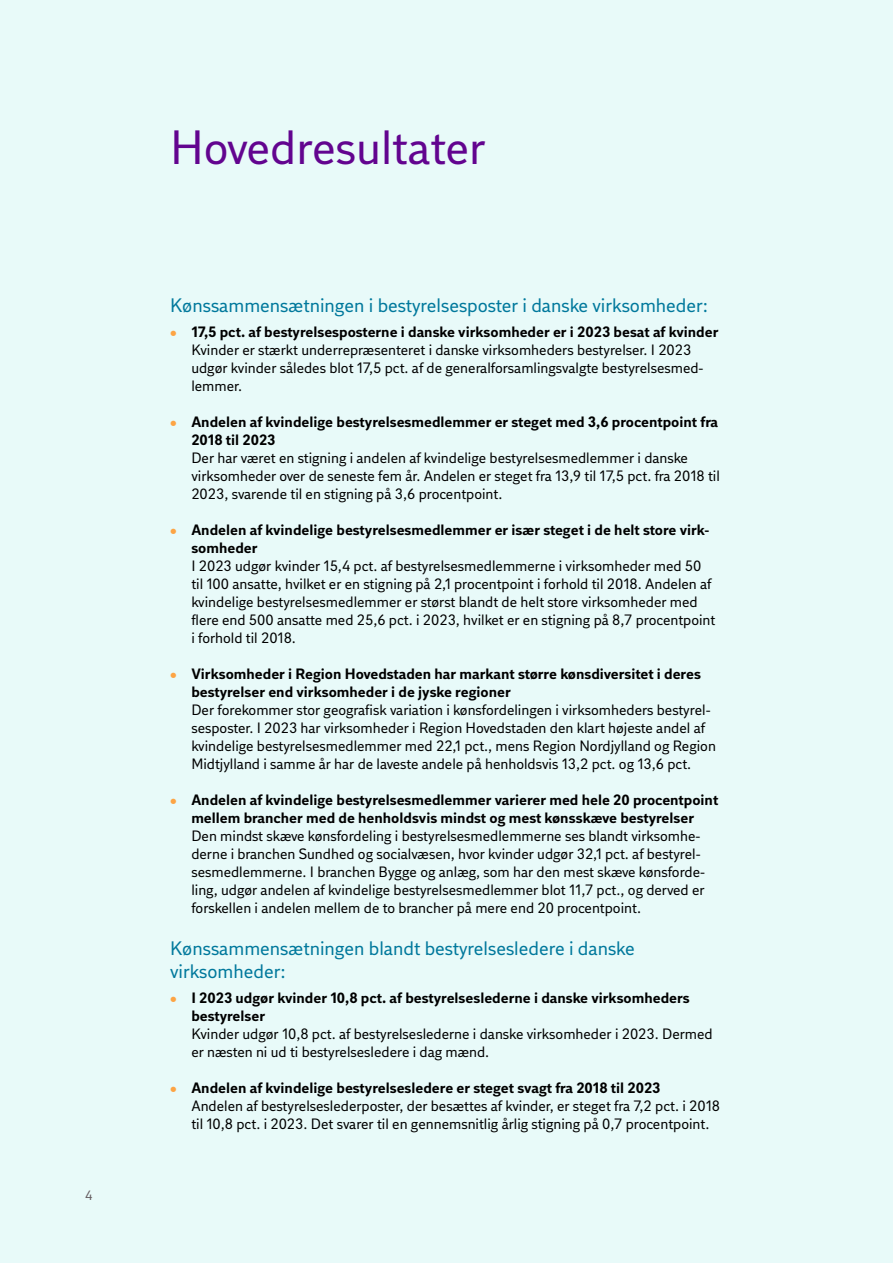
<style>
.page{position:relative;width:893px;height:1263px;background:#e8faf9}
.page>*{position:absolute;margin:0;border:0;box-sizing:border-box;transform-origin:0 0}
.t1{font:48px "DI Sans";color:#62048f}
.t2{font:19.5px/23.4px "DI Sans";color:#00789c}
.t3{font:15px/18px "DI Sans";color:#000}
.t4{font:700 15px/18px "DI Sans";color:#000}
.t5{font:13.5px "DI Sans";color:#655d61}
.s1{font-weight:700;color:#fda444}
.s2{font-weight:700}
.s3{color:#fda444}
</style>
<div class="page">
<p class="t5" style="left:85px;top:1187px;width:9px">4</p>
<h1 class="t1" style="left:170px;top:116px;width:317px">Hovedresultater</h1>
<h2 class="t2" style="left:170px;top:294px;width:539px">Kønssammensætningen i bestyrelsesposter i danske virksomheder:</h2>
<p class="t3" style="left:191px;top:323px;width:529px;text-indent:-21px"><span class="s1">•</span> <span class="s2">17,5 pct. af bestyrelsesposterne i danske virksomheder er i 2023 besat af kvinder </span>Kvinder er stærkt underrepræsenteret i danske virksomheders bestyrelser. I 2023 udgør kvinder således blot 17,5 pct. af de generalforsamlingsvalgte bestyrelsesmed&shy;lemmer.</p>
<p class="t4" style="left:191px;top:413px;width:528px;text-indent:-21px"><span class="s3">•</span> Andelen af kvindelige bestyrelsesmedlemmer er steget med 3,6 procentpoint fra<br>2018 til 2023</p>
<p class="t3" style="left:191px;top:449px;width:530px">Der har været en stigning i andelen af kvindelige bestyrelsesmedlemmer i danske virksomheder over de seneste fem år. Andelen er steget fra 13,9 til 17,5 pct. fra 2018 til<br>2023, svarende til en stigning på 3,6 procentpoint.</p>
<p class="t4" style="left:191px;top:521px;width:520px;text-indent:-21px"><span class="s3">•</span> Andelen af kvindelige bestyrelsesmedlemmer er især steget i de helt store virk&shy;somheder</p>
<p class="t3" style="left:191px;top:557px;width:526px">I 2023 udgør kvinder 15,4 pct. af bestyrelsesmedlemmerne i virksomheder med 50 til 100 ansatte, hvilket er en stigning på 2,1 procentpoint i forhold til 2018. Andelen af kvindelige bestyrelsesmedlemmer er størst blandt de helt store virksomheder med flere end 500 ansatte med 25,6 pct. i 2023, hvilket er en stigning på 8,7 procentpoint i forhold til 2018.</p>
<p class="t4" style="left:191px;top:665px;width:511px;text-indent:-21px"><span class="s3">•</span> Virksomheder i Region Hovedstaden har markant større kønsdiversitet i deres bestyrelser end virksomheder i de jyske regioner</p>
<p class="t3" style="left:191px;top:701px;width:526px">Der forekommer stor geografisk variation i kønsfordelingen i virksomheders bestyrel&shy;sesposter. I 2023 har virksomheder i Region Hovedstaden den klart højeste andel af kvindelige bestyrelsesmedlemmer med 22,1 pct., mens Region Nordjylland og Region Midtjylland i samme år har de laveste andele på henholdsvis 13,2 pct. og 13,6 pct.</p>
<p class="t4" style="left:170px;top:791px;width:550px;text-align:center"><span class="s3">•</span> Andelen af kvindelige bestyrelsesmedlemmer varierer med hele 20 procentpoint mellem brancher med de henholdsvis mindst og mest kønsskæve bestyrelser</p>
<p class="t3" style="left:191px;top:827px;width:515px">Den mindst skæve kønsfordeling i bestyrelsesmedlemmerne ses blandt virksomhe&shy;derne i branchen Sundhed og socialvæsen, hvor kvinder udgør 32,1 pct. af bestyrel&shy;sesmedlemmerne. I branchen Bygge og anlæg, som har den mest skæve kønsforde&shy;ling, udgør andelen af kvindelige bestyrelsesmedlemmer blot 11,7 pct., og derved er forskellen i andelen mellem de to brancher på mere end 20 procentpoint.</p>
<h2 class="t2" style="left:170px;top:936px;width:466px">Kønssammensætningen blandt bestyrelsesledere i danske virksomheder:</h2>
<p class="t4" style="left:191px;top:989px;width:500px;text-indent:-21px"><span class="s3">•</span> I 2023 udgør kvinder 10,8 pct. af bestyrelseslederne i danske virksomheders bestyrelser</p>
<p class="t3" style="left:191px;top:1024px;width:523px">Kvinder udgør 10,8 pct. af bestyrelseslederne i danske virksomheder i 2023. Dermed er næsten ni ud ti bestyrelsesledere i dag mænd.</p>
<p class="t3" style="left:191px;top:1078px;width:530px;text-indent:-21px"><span class="s1">•</span> <span class="s2">Andelen af kvindelige bestyrelsesledere er steget svagt fra 2018 til 2023<br></span>Andelen af bestyrelseslederposter, der besættes af kvinder, er steget fra 7,2 pct. i 2018 til 10,8 pct. i 2023. Det svarer til en gennemsnitlig årlig stigning på 0,7 procentpoint.</p>
</div>
